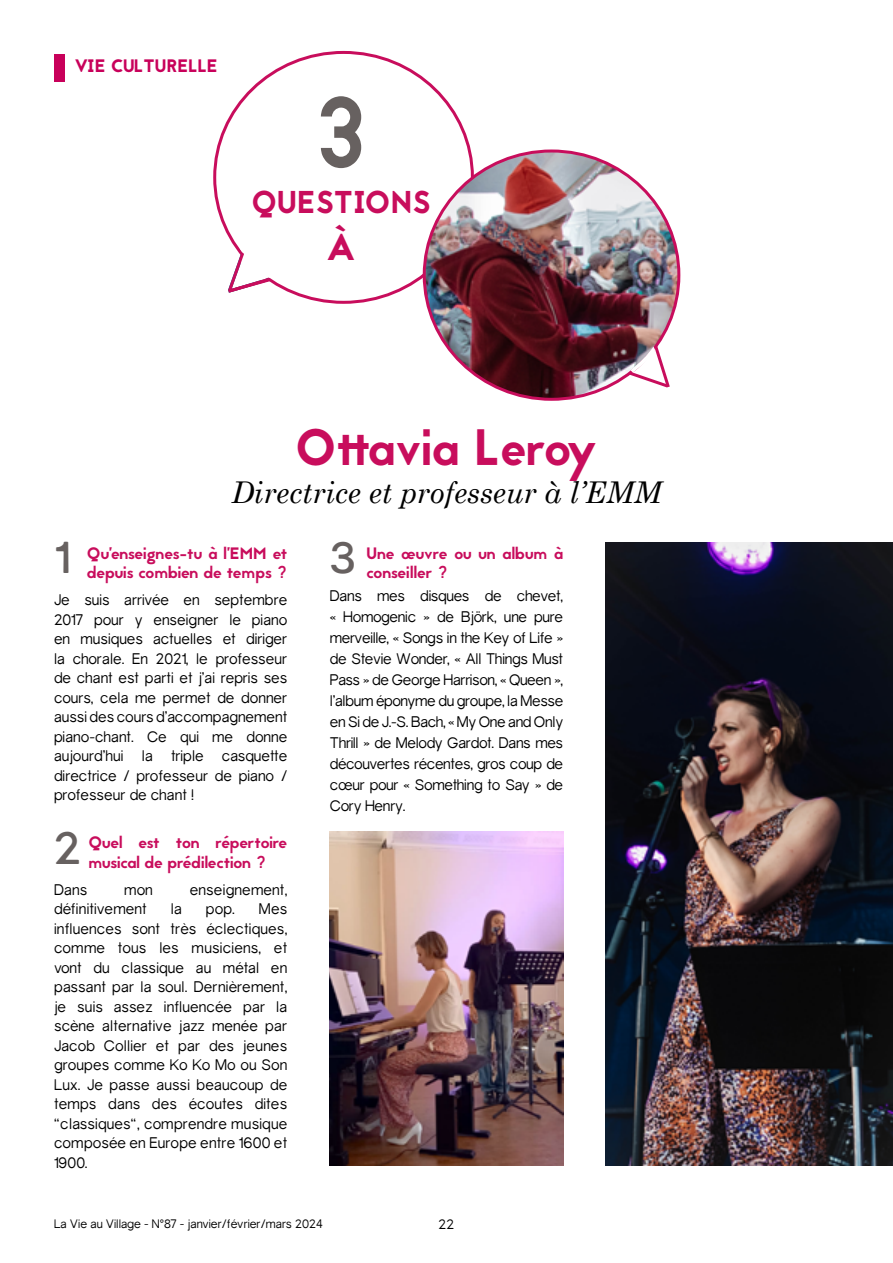
<style>
.page{position:relative;width:893px;height:1263px;background:#fff}
.page>*{position:absolute;margin:0;border:0;box-sizing:border-box;transform-origin:0 0}
.t1{font:99px "Jaapokki";color:#676160}
.t2{font:51px "Jaapokki";letter-spacing:-.005em;color:#c80d5c}
.t3{font:700 45px "Gravity";color:#676160}
.t4{font:700 43.5px "Gravity";color:#676160}
.t5{font:37.5px "Jaapokki";color:#c80d5c}
.t6{font:31.5px "Jaapokki";letter-spacing:.01em;color:#c80d5c}
.t7{font:italic 30px "Century Schoolbook";color:#000}
.t8{font:18px "Jaapokki";color:#c8005a}
.t9{font:16.5px/19.5px "Jaapokki";letter-spacing:-.01em;color:#c80d5c}
.t10{font:15px/19.5px "Gravity";color:#000;text-align:justify}
.t11{font:13.5px "Gravity";color:#000}
.t12{font:12px "Gravity";color:#000}
</style>
<div class="page">
<img style="left:424px;top:151px;width:255px;height:248px">
<svg style="left:625px;top:342px;width:47px;height:49px"></svg>
<div style="left:54px;top:54px;width:11px;height:28px;background:#c8005a"></div>
<img style="left:606px;top:542px;width:287px;height:624px">
<img style="left:330px;top:832px;width:233px;height:334px">
<svg style="left:228px;top:249px;width:45px;height:44px"></svg>
<div style="left:242px;top:225px;width:29px;height:30px;background:#fff;border-radius:50%"></div>
<div style="left:238px;top:222px;width:37px;height:37px;border:8px solid #fff;border-radius:50%"></div>
<div style="left:257px;top:245px;width:29px;height:29px;background:#fff;border-radius:50%"></div>
<div style="left:253px;top:241px;width:37px;height:37px;border:8px solid #fff;border-radius:50%"></div>
<p class="t8" style="left:74px;top:53px;width:145px">VIE CULTURELLE</p>
<h1 class="t1" style="left:316px;top:64px;width:52px">3</h1>
<h3 class="t6" style="left:251px;top:180px;width:181px">QUESTIONS</h3>
<h3 class="t5" style="left:326px;top:221px;width:31px">À</h3>
<h2 class="t2" style="left:295px;top:412px;width:304px">Ottavia Leroy</h2>
<h3 class="t7" style="left:231px;top:469px;width:431px">Directrice et professeur à l’EMM</h3>
<h3 class="t4" style="left:54px;top:531px;width:21px">1</h3>
<p class="t9" style="left:87px;top:544px;width:202px">Qu’enseignes-tu à l’EMM et depuis combien de temps ?</p>
<p class="t10" style="left:54px;top:590px;width:235px">Je suis arrivée en septembre 2017 pour y enseigner le piano en musiques actuelles et diriger la chorale. En 2021, le professeur de chant est parti et j’ai repris ses cours, cela me permet de donner aussi des cours d’accompagnement piano-chant. Ce qui me donne aujourd’hui la triple casquette directrice / professeur de piano / professeur de chant !</p>
<p class="t9" style="left:89px;top:833px;width:200px">Quel est ton répertoire musical de prédilection ?</p>
<p class="t10" style="left:54px;top:880px;width:35px">Dans</p>
<p class="t10" style="left:124px;top:880px;width:30px">mon</p>
<p class="t10" style="left:190px;top:880px;width:99px">enseignement,</p>
<p class="t10" style="left:54px;top:899px;width:94px">définitivement</p>
<p class="t10" style="left:171px;top:899px;width:13px">la</p>
<p class="t10" style="left:206px;top:899px;width:31px">pop.</p>
<h3 class="t3" style="left:54px;top:820px;width:28px">2</h3>
<p class="t10" style="left:54px;top:899px;width:235px;text-indent:205px">Mes influences sont très éclectiques, comme tous les musiciens, et vont du classique au métal en passant par la soul. Dernièrement, je suis assez influencée par la scène alternative jazz menée par Jacob Collier et par des jeunes groupes comme Ko Ko Mo ou Son Lux. Je passe aussi beaucoup de temps dans des écoutes dites “classiques“, comprendre musique composée en Europe entre 1600 et 1900.</p>
<h3 class="t4" style="left:330px;top:531px;width:27px">3</h3>
<p class="t9" style="left:366px;top:544px;width:198px">Une œuvre ou un album à conseiller ?</p>
<p class="t10" style="left:330px;top:585px;width:235px;line-height:21px">Dans mes disques de chevet, « Homogenic » de Björk, une pure merveille, « Songs in the Key of Life » de Stevie Wonder, « All Things Must Pass » de George Harrison, « Queen », l’album éponyme du groupe, la Messe en Si de J.-S. Bach, « My One and Only Thrill » de Melody Gardot. Dans mes découvertes récentes, gros coup de cœur pour « Something to Say » de Cory Henry.</p>
<p class="t12" style="left:54px;top:1216px;width:270px">La Vie au Village - N°87 - janvier/février/mars 2024</p>
<p class="t11" style="left:439px;top:1217px;width:17px">22</p>
</div>
